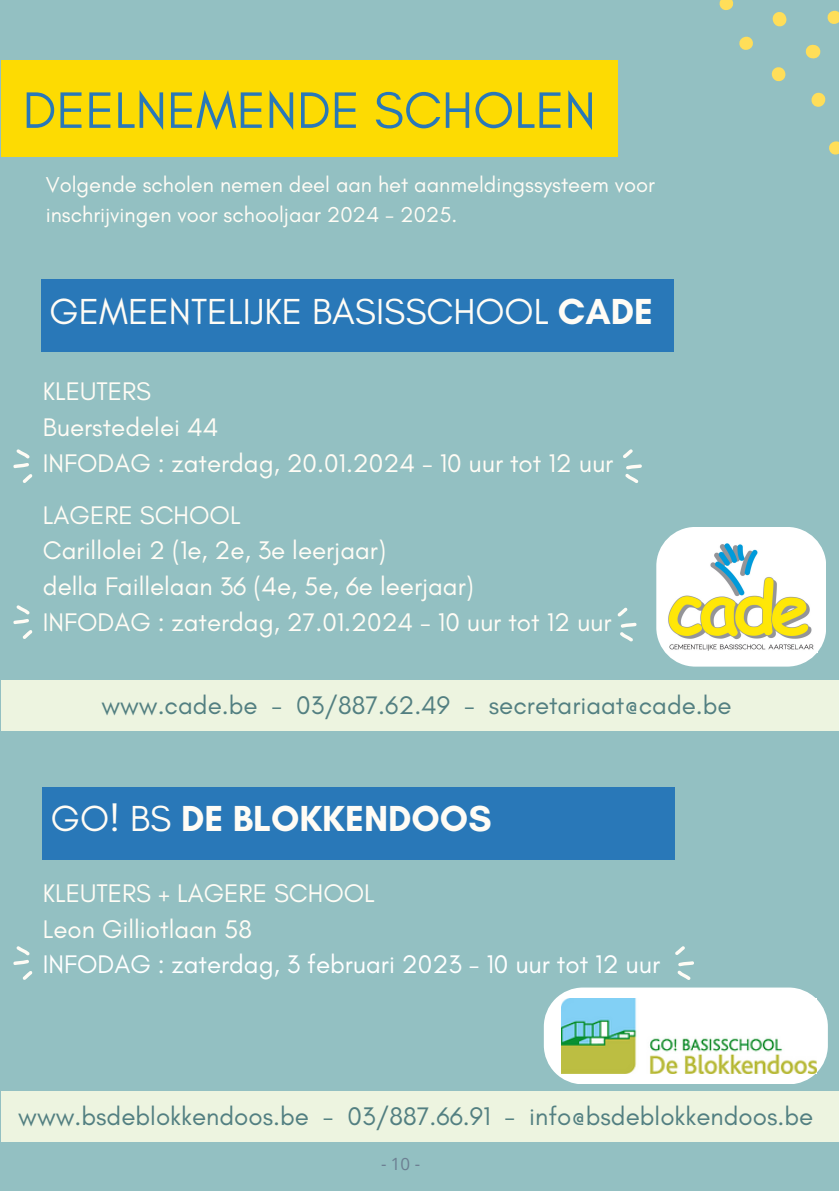
<style>
.page{position:relative;width:839px;height:1191px;background:#fff}
.page>*{position:absolute;margin:0;border:0;box-sizing:border-box;transform-origin:0 0}
.t1{font:52.2px "Glacial Indifference";color:#2978b8}
.t2{font:36.8px "Glacial Indifference";color:#fffcf5}
.t3{font:700 36.8px "Glacial Indifference";color:#fffcf5}
.t4{font:26px "Glacial Indifference";color:#fffcf5}
.t5{font:26px "Glacial Indifference";color:#527f81}
.t6{font:26px "Glacial Indifference";color:#fff}
.t7{font:22px/29.8px "Glacial Indifference";color:#fffcf5}
.t8{font:17px "Open Sans";color:#6c7f92}
.s1{font-weight:700}
.s2{font-weight:400}
</style>
<div class="page">
<div style="left:0;top:0;width:838px;height:1191px;background:#93c0c2"></div>
<svg style="left:719px;top:0;width:15px;height:10px"></svg>
<svg style="left:772px;top:12px;width:15px;height:15px"></svg>
<svg style="left:739px;top:36px;width:14px;height:14px"></svg>
<svg style="left:771px;top:67px;width:15px;height:15px"></svg>
<svg style="left:805px;top:44px;width:16px;height:15px"></svg>
<svg style="left:827px;top:10px;width:11px;height:14px"></svg>
<svg style="left:811px;top:92px;width:15px;height:15px"></svg>
<svg style="left:829px;top:141px;width:9px;height:14px"></svg>
<div style="left:1px;top:61px;width:616px;height:96px;background:#fddb02"></div>
<div style="left:42px;top:280px;width:631px;height:72px;background:#2978b8"></div>
<div style="left:43px;top:787px;width:632px;height:72px;background:#2978b8"></div>
<div style="left:1px;top:680px;width:837px;height:51px;background:#edf4e0"></div>
<svg style="left:22px;top:474px;width:11px;height:9px"></svg>
<svg style="left:13px;top:449px;width:17px;height:19px"></svg>
<svg style="left:22px;top:630px;width:11px;height:9px"></svg>
<svg style="left:13px;top:605px;width:17px;height:19px"></svg>
<svg style="left:623px;top:449px;width:9px;height:9px"></svg>
<svg style="left:625px;top:464px;width:17px;height:19px"></svg>
<svg style="left:617px;top:608px;width:10px;height:9px"></svg>
<svg style="left:620px;top:623px;width:16px;height:19px"></svg>
<svg style="left:22px;top:971px;width:11px;height:9px"></svg>
<svg style="left:13px;top:946px;width:17px;height:19px"></svg>
<svg style="left:675px;top:946px;width:10px;height:9px"></svg>
<svg style="left:677px;top:961px;width:17px;height:19px"></svg>
<div style="left:1px;top:1092px;width:837px;height:50px;background:#edf4e0"></div>
<svg style="left:544px;top:988px;width:283px;height:96px;background:#edf4f2"></svg>
<div style="left:656px;top:527px;width:170px;height:140px;background:#fff;border-radius:39px"></div>
<img style="left:668px;top:543px;width:146px;height:108px">
<img style="left:561px;top:998px;width:255px;height:75px">
<p class="t1" style="left:23px;top:78px;width:574px">DEELNEMENDE SCHOLEN</p>
<p class="t7" style="left:46px;top:170px;width:610px">Volgende scholen nemen deel aan het aanmeldingssysteem voor inschrijvingen voor schooljaar 2024 - 2025.</p>
<p class="t2" style="left:50px;top:289px;width:605px">GEMEENTELIJKE BASISSCHOOL <span class="s1">CADE</span></p>
<p class="t4" style="left:43px;top:375px;width:110px">KLEUTERS</p>
<p class="t4" style="left:43px;top:411px;width:177px">Buerstedelei 44</p>
<p class="t4" style="left:43px;top:447px;width:571px">INFODAG : zaterdag, 20.01.2024 - 10 uur tot 12 uur</p>
<p class="t4" style="left:43px;top:499px;width:199px">LAGERE SCHOOL</p>
<p class="t4" style="left:43px;top:535px;width:344px">Carillolei 2 (1e, 2e, 3e leerjaar)</p>
<p class="t4" style="left:43px;top:571px;width:432px">della Faillelaan 36 (4e, 5e, 6e leerjaar)</p>
<p class="t4" style="left:43px;top:607px;width:570px">INFODAG : zaterdag, 27.01.2024 - 10 uur tot 12 uur</p>
<p class="t5" style="left:101px;top:689px;width:631px">www.cade.be - 03/887.62.49 - secretariaat@cade.be</p>
<p class="t3" style="left:51px;top:796px;width:442px"><span class="s2">GO! BS</span> DE BLOKKENDOOS</p>
<p class="t4" style="left:43px;top:877px;width:333px">KLEUTERS + LAGERE SCHOOL</p>
<p class="t4" style="left:43px;top:913px;width:210px">Leon Gilliotlaan 58</p>
<p class="t6" style="left:43px;top:949px;width:618px">INFODAG : zaterdag, 3 februari 2023 - 10 uur tot 12 uur</p>
<p class="t5" style="left:18px;top:1101px;width:796px">www.bsdeblokkendoos.be - 03/887.66.91 - info@bsdeblokkendoos.be</p>
<p class="t8" style="left:381px;top:1152px;width:40px">- 10 -</p>
</div>
